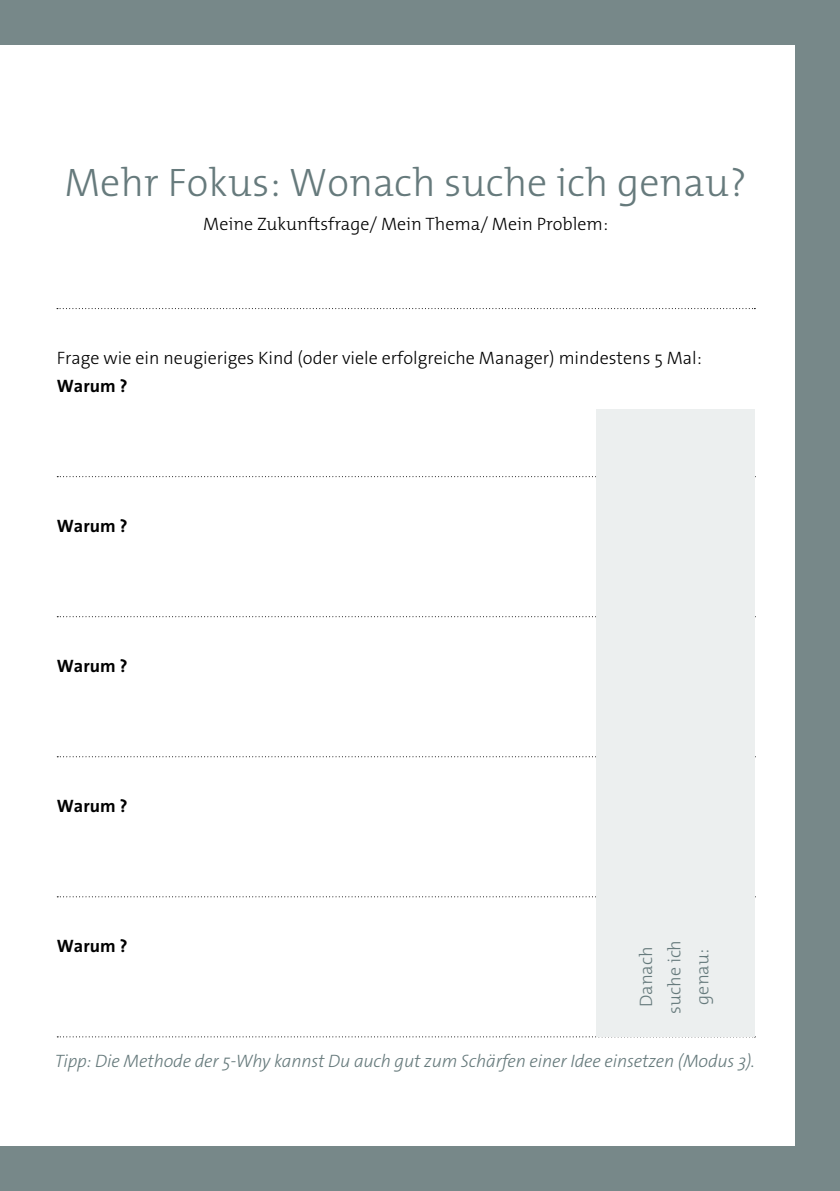
<style>
.page{position:relative;width:840px;height:1191px;background:#fff}
.page>*{position:absolute;margin:0;border:0;box-sizing:border-box;transform-origin:0 0}
.t1{font:300 40px "The Mix B W3";color:#667a7c}
.t2{font:italic 300 18px "The Sans Os F";letter-spacing:-.01em;color:#667a7c}
.t3{font:300 18px "The Sans Os F";color:#000}
.t4{font:300 18px "The Mix B W3";color:#000}
.t5{font:700 18px "The Sans Os F";color:#000}
.t6{font:300 18px/28px "The Mix B W3";color:#667a7c;text-align:center}
</style>
<div class="page">
<div style="left:0;top:0;width:839px;height:1191px;background:#778889"></div>
<div style="left:0;top:45px;width:794px;height:1100px;background:#fff"></div>
<svg style="left:57px;top:476px;width:698px;height:1px"></svg>
<svg style="left:57px;top:616px;width:698px;height:1px"></svg>
<svg style="left:57px;top:756px;width:698px;height:1px"></svg>
<svg style="left:57px;top:896px;width:698px;height:1px"></svg>
<svg style="left:57px;top:1036px;width:698px;height:1px"></svg>
<div style="left:595px;top:409px;width:159px;height:628px;background:#ecefef"></div>
<svg style="left:57px;top:308px;width:698px;height:1px"></svg>
<h1 class="t1" style="left:64px;top:157px;width:683px">Mehr Fokus: Wonach suche ich genau?</h1>
<p class="t4" style="left:203px;top:212px;width:406px">Meine Zukunftsfrage/ Mein Thema/ Mein Problem:</p>
<p class="t3" style="left:57px;top:346px;width:646px">Frage wie ein neugieriges Kind (oder viele erfolgreiche Manager) mindestens 5 Mal:</p>
<p class="t5" style="left:57px;top:374px;width:72px">Warum ?</p>
<p class="t5" style="left:57px;top:514px;width:72px">Warum ?</p>
<p class="t5" style="left:57px;top:654px;width:72px">Warum ?</p>
<p class="t5" style="left:57px;top:794px;width:72px">Warum ?</p>
<p class="t5" style="left:57px;top:934px;width:72px">Warum ?</p>
<p class="t6" style="left:632px;top:1013px;width:75px;rotate:-90deg">Danach suche ich genau:</p>
<p class="t2" style="left:55px;top:1049px;width:701px">Tipp: Die Methode der 5-Why kannst Du auch gut zum Schärfen einer Idee einsetzen (Modus 3).</p>
</div>
